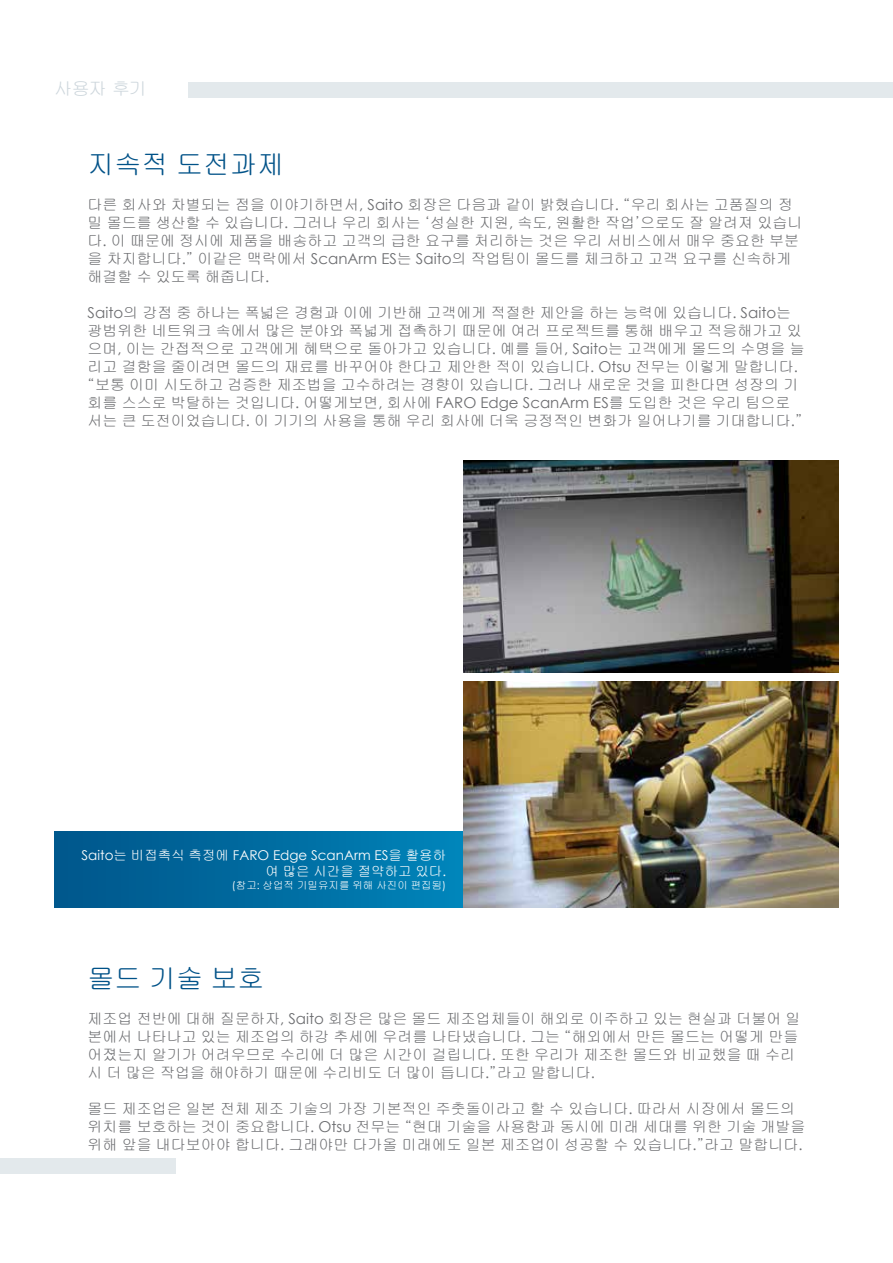
<style>
.page{position:relative;width:893px;height:1263px;background:#fff}
.page>*{position:absolute;margin:0;border:0;box-sizing:border-box;transform-origin:0 0}
.t1{font:27px "Gulim";color:#005288}
.t2{font:18px "Gulim";color:#cdd6dc}
.t3{font:15px/18px "Gulim";color:#6d6e71}
.t4{font:13.5px "Century Gothic";color:#fff}
.t5{font:13.5px "Gulim";color:#fff}
.t6{font:10.5px "Gulim";color:#fff}
.s1{font-family:"Century Gothic"}
.s2{font-family:"Gulim"}
</style>
<div class="page">
<div style="left:0;top:1158px;width:176px;height:16px;background:#e3e9ec"></div>
<div style="left:189px;top:82px;width:704px;height:16px;background:#e3e9ec"></div>
<svg style="left:54px;top:831px;width:409px;height:76px;background:#006ca1"></svg>
<img style="left:463px;top:460px;width:376px;height:213px">
<img style="left:463px;top:681px;width:376px;height:226px">
<p class="t2" style="left:54px;top:80px;width:94px">사용자 후기</p>
<h1 class="t1" style="left:88px;top:150px;width:198px">지속적 도전과제</h1>
<p class="t3" style="left:88px;top:195px;width:716px">다른 회사와 차별되는 점을 이야기하면서<span class="s1">, Saito</span> 회장은 다음과 같이 밝혔습니다<span class="s1">.</span> “우리 회사는 고품질의 정 밀 몰드를 생산할 수 있습니다<span class="s1">.</span> 그러나 우리 회사는 ‘성실한 지원<span class="s1">,</span> 속도<span class="s1">,</span> 원활한 작업’으로도 잘 알려져 있습니 다<span class="s1">.</span> 이 때문에 정시에 제품을 배송하고 고객의 급한 요구를 처리하는 것은 우리 서비스에서 매우 중요한 부분 을 차지합니다<span class="s1">.</span>” 이같은 맥락에서 <span class="s1">ScanArm ES</span>는 <span class="s1">Saito</span>의 작업팀이 몰드를 체크하고 고객 요구를 신속하게 해결할 수 있도록 해줍니다<span class="s1">.</span></p>
<p class="t3" style="left:88px;top:303px;width:719px"><span class="s1">Saito</span>의 강점 중 하나는 폭넓은 경험과 이에 기반해 고객에게 적절한 제안을 하는 능력에 있습니다<span class="s1">. Saito</span>는 광범위한 네트워크 속에서 많은 분야와 폭넓게 접촉하기 때문에 여러 프로젝트를 통해 배우고 적응해가고 있 으며<span class="s1">,</span> 이는 간접적으로 고객에게 혜택으로 돌아가고 있습니다<span class="s1">.</span> 예를 들어<span class="s1">, Saito</span>는 고객에게 몰드의 수명을 늘 리고 결함을 줄이려면 몰드의 재료를 바꾸어야 한다고 제안한 적이 있습니다<span class="s1">. Otsu</span> 전무는 이렇게 말합니다<span class="s1">. </span>“보통 이미 시도하고 검증한 제조법을 고수하려는 경향이 있습니다<span class="s1">.</span> 그러나 새로운 것을 피한다면 성장의 기 회를 스스로 박탈하는 것입니다<span class="s1">.</span> 어떻게보면<span class="s1">,</span> 회사에 <span class="s1">FARO Edge ScanArm ES</span>를 도입한 것은 우리 팀으로 서는 큰 도전이었습니다<span class="s1">.</span> 이 기기의 사용을 통해 우리 회사에 더욱 긍정적인 변화가 일어나기를 기대합니다<span class="s1">.</span>”</p>
<p class="t4" style="left:82px;top:845px;width:366px">Saito<span class="s2">는 비접촉식 측정에</span> FARO Edge ScanArm ES<span class="s2">을 활용하</span></p>
<p class="t5" style="left:265px;top:864px;width:182px">여 많은 시간을 절약하고 있다<span class="s1">.</span></p>
<p class="t6" style="left:232px;top:879px;width:216px"><span class="s1">(</span>참고<span class="s1">:</span> 상업적 기밀유지를 위해 사진이 편집됨<span class="s1">)</span></p>
<h1 class="t1" style="left:88px;top:965px;width:178px">몰드 기술 보호</h1>
<p class="t3" style="left:88px;top:1010px;width:714px">제조업 전반에 대해 질문하자<span class="s1">, Saito</span> 회장은 많은 몰드 제조업체들이 해외로 이주하고 있는 현실과 더불어 일 본에서 나타나고 있는 제조업의 하강 추세에 우려를 나타냈습니다<span class="s1">.</span> 그는 “해외에서 만든 몰드는 어떻게 만들 어졌는지 알기가 어려우므로 수리에 더 많은 시간이 걸립니다<span class="s1">.</span> 또한 우리가 제조한 몰드와 비교했을 때 수리 시 더 많은 작업을 해야하기 때문에 수리비도 더 많이 듭니다<span class="s1">.</span>”라고 말합니다<span class="s1">.</span></p>
<p class="t3" style="left:88px;top:1100px;width:719px">몰드 제조업은 일본 전체 제조 기술의 가장 기본적인 주춧돌이라고 할 수 있습니다<span class="s1">.</span> 따라서 시장에서 몰드의 위치를 보호하는 것이 중요합니다<span class="s1">. Otsu</span> 전무는 “현대 기술을 사용함과 동시에 미래 세대를 위한 기술 개발을 위해 앞을 내다보아야 합니다<span class="s1">.</span> 그래야만 다가올 미래에도 일본 제조업이 성공할 수 있습니다<span class="s1">.</span>”라고 말합니다<span class="s1">.</span></p>
</div>
